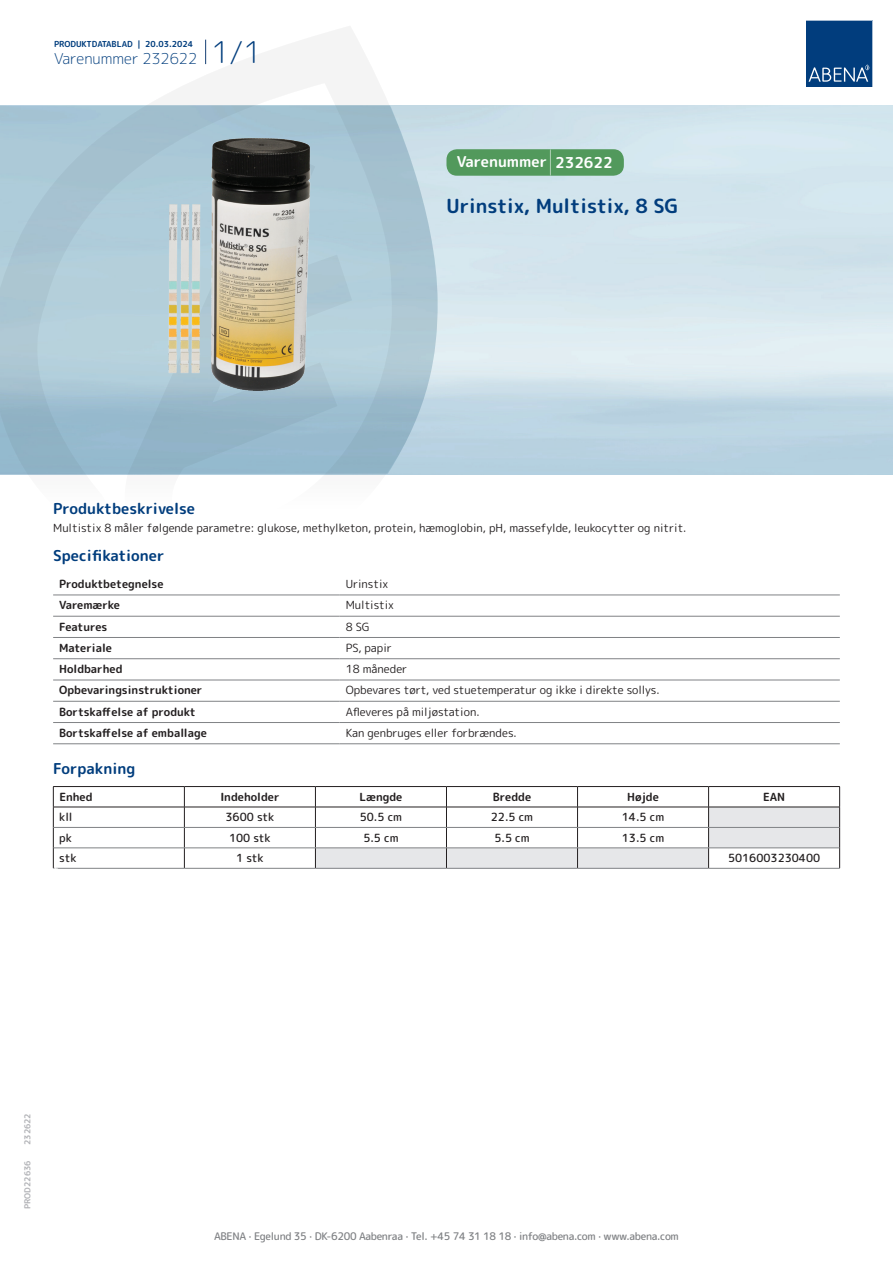
<style>
.page{position:relative;width:893px;height:1263px;background:#fff}
.page>*{position:absolute;margin:0;border:0;box-sizing:border-box;transform-origin:0 0}
.t1{font:700 19.5px "Rounded Mplus 1 c";color:#013d7d}
.t2{font:700 15px "Rounded Mplus 1 c";color:#013d7d}
.t3{font:300 15px "Rounded Mplus 1 c";color:#013d7d}
.t4{font:700 15px "Rounded Mplus 1 c";color:#fff}
.t5{font:11.25px "Rounded Mplus 1 c";color:#231f20}
.t6{font:700 11.25px "Rounded Mplus 1 c";color:#231f20}
.t7{font:500 11.25px "Rounded Mplus 1 c";color:#231f20}
.t8{font:500 10.5px "Rounded Mplus 1 c";letter-spacing:-.03em;color:#808285}
.t9{font:700 10.5px "Rounded Mplus 1 c";color:#fff}
.t10{font:700 8.25px "Rounded Mplus 1 c";color:#013d7d}
.t11{font:700 8.25px "Rounded Mplus 1 c";color:#b2b3b7}
.s1{font-size:30px}
.s2{font-size:25.5px}
</style>
<div class="page">
<svg style="left:0;top:26px;width:439px;height:569px"></svg>
<svg style="left:0;top:106px;width:438px;height:368px;background:#a7c4d3"></svg>
<svg style="left:205px;top:40px;width:1px;height:24px"></svg>
<svg style="left:806px;top:20px;width:67px;height:67px;background:#144b86"></svg>
<img style="left:155px;top:127px;width:168px;height:275px">
<hr style="left:53px;top:595px;width:287px;height:1px;background:#808285">
<hr style="left:340px;top:595px;width:500px;height:1px;background:#808285">
<hr style="left:53px;top:616px;width:287px;height:1px;background:#808285">
<hr style="left:340px;top:616px;width:500px;height:1px;background:#808285">
<hr style="left:53px;top:637px;width:287px;height:1px;background:#808285">
<hr style="left:340px;top:637px;width:500px;height:1px;background:#808285">
<hr style="left:53px;top:658px;width:287px;height:1px;background:#808285">
<hr style="left:340px;top:658px;width:500px;height:1px;background:#808285">
<hr style="left:53px;top:680px;width:287px;height:1px;background:#808285">
<hr style="left:340px;top:680px;width:500px;height:1px;background:#808285">
<hr style="left:53px;top:701px;width:287px;height:1px;background:#808285">
<hr style="left:340px;top:701px;width:500px;height:1px;background:#808285">
<hr style="left:53px;top:722px;width:287px;height:1px;background:#808285">
<hr style="left:340px;top:722px;width:500px;height:1px;background:#808285">
<hr style="left:53px;top:743px;width:287px;height:1px;background:#808285">
<hr style="left:340px;top:743px;width:500px;height:1px;background:#808285">
<hr style="left:53px;top:786px;width:131px;height:1px;background:#231f20">
<hr style="left:184px;top:786px;width:131px;height:1px;background:#231f20">
<hr style="left:315px;top:786px;width:131px;height:1px;background:#231f20">
<hr style="left:446px;top:786px;width:131px;height:1px;background:#231f20">
<hr style="left:577px;top:786px;width:132px;height:1px;background:#231f20">
<hr style="left:709px;top:786px;width:131px;height:1px;background:#231f20">
<hr style="left:53px;top:807px;width:131px;height:1px;background:#231f20">
<hr style="left:184px;top:807px;width:131px;height:1px;background:#231f20">
<svg style="left:53px;top:787px;width:1px;height:81px"></svg>
<svg style="left:184px;top:787px;width:1px;height:81px"></svg>
<svg style="left:315px;top:787px;width:525px;height:81px"></svg>
<hr style="left:54px;top:827px;width:130px;height:1px;background:#808285">
<hr style="left:184px;top:827px;width:131px;height:1px;background:#808285">
<hr style="left:315px;top:827px;width:131px;height:1px;background:#808285">
<hr style="left:446px;top:827px;width:131px;height:1px;background:#808285">
<hr style="left:577px;top:827px;width:132px;height:1px;background:#808285">
<hr style="left:709px;top:827px;width:130px;height:1px;background:#808285">
<hr style="left:54px;top:848px;width:130px;height:1px;background:#808285">
<hr style="left:184px;top:848px;width:131px;height:1px;background:#808285">
<hr style="left:315px;top:848px;width:131px;height:1px;background:#808285">
<hr style="left:446px;top:848px;width:131px;height:1px;background:#808285">
<hr style="left:577px;top:848px;width:132px;height:1px;background:#808285">
<hr style="left:709px;top:848px;width:130px;height:1px;background:#808285">
<hr style="left:53px;top:868px;width:131px;height:1px;background:#808285">
<hr style="left:184px;top:868px;width:131px;height:1px;background:#808285">
<hr style="left:315px;top:868px;width:131px;height:1px;background:#808285">
<hr style="left:446px;top:868px;width:131px;height:1px;background:#808285">
<hr style="left:577px;top:868px;width:132px;height:1px;background:#808285">
<hr style="left:709px;top:868px;width:131px;height:1px;background:#808285">
<div style="left:446px;top:149px;width:178px;height:27px;background:#52995c;border-radius:10px"></div>
<p class="t10" style="left:54px;top:38px;width:141px">PRODUKTDATABLAD | 20.03.2024</p>
<h2 class="t3" style="left:54px;top:48px;width:209px">Varenummer 232622 <span class="s1">1/1</span></h2>
<h2 class="t4" style="left:457px;top:151px;width:157px">Varenummer <span class="s2">|</span> 232622</h2>
<h1 class="t1" style="left:446px;top:192px;width:233px">Urinstix, Multistix, 8 SG</h1>
<h2 class="t2" style="left:53px;top:498px;width:143px">Produktbeskrivelse</h2>
<p class="t5" style="left:53px;top:520px;width:635px">Multistix 8 måler følgende parametre: glukose, methylketon, protein, hæmoglobin, pH, massefylde, leukocytter og nitrit.</p>
<h2 class="t2" style="left:53px;top:545px;width:113px">Specifikationer</h2>
<p class="t6" style="left:59px;top:576px;width:106px">Produktbetegnelse</p>
<p class="t5" style="left:346px;top:576px;width:44px">Urinstix</p>
<p class="t6" style="left:59px;top:597px;width:62px">Varemærke</p>
<p class="t5" style="left:346px;top:597px;width:50px">Multistix</p>
<p class="t6" style="left:59px;top:618px;width:50px">Features</p>
<p class="t5" style="left:346px;top:618px;width:25px">8 SG</p>
<p class="t6" style="left:59px;top:640px;width:54px">Materiale</p>
<p class="t5" style="left:346px;top:640px;width:48px">PS, papir</p>
<p class="t6" style="left:59px;top:661px;width:65px">Holdbarhed</p>
<p class="t5" style="left:346px;top:661px;width:63px">18 måneder</p>
<p class="t6" style="left:59px;top:682px;width:145px">Opbevaringsinstruktioner</p>
<p class="t5" style="left:346px;top:682px;width:315px">Opbevares tørt, ved stuetemperatur og ikke i direkte sollys.</p>
<p class="t6" style="left:59px;top:704px;width:138px">Bortskaffelse af produkt</p>
<p class="t5" style="left:346px;top:704px;width:135px">Afleveres på miljøstation.</p>
<p class="t6" style="left:59px;top:725px;width:149px">Bortskaffelse af emballage</p>
<p class="t5" style="left:346px;top:725px;width:173px">Kan genbruges eller forbrændes.</p>
<h2 class="t2" style="left:53px;top:758px;width:84px">Forpakning</h2>
<p class="t6" style="left:59px;top:789px;width:35px">Enhed</p>
<p class="t6" style="left:220px;top:789px;width:61px">Indeholder</p>
<p class="t6" style="left:359px;top:789px;width:44px">Længde</p>
<p class="t6" style="left:493px;top:789px;width:40px">Bredde</p>
<p class="t6" style="left:627px;top:789px;width:33px">Højde</p>
<p class="t6" style="left:763px;top:789px;width:24px">EAN</p>
<p class="t7" style="left:59px;top:809px;width:15px">kll</p>
<p class="t7" style="left:226px;top:809px;width:50px">3600 stk</p>
<p class="t7" style="left:360px;top:809px;width:44px">50.5 cm</p>
<p class="t7" style="left:491px;top:809px;width:44px">22.5 cm</p>
<p class="t7" style="left:622px;top:809px;width:44px">14.5 cm</p>
<p class="t7" style="left:59px;top:830px;width:14px">pk</p>
<p class="t7" style="left:229px;top:830px;width:43px">100 stk</p>
<p class="t7" style="left:363px;top:830px;width:37px">5.5 cm</p>
<p class="t7" style="left:494px;top:830px;width:37px">5.5 cm</p>
<p class="t7" style="left:622px;top:830px;width:44px">13.5 cm</p>
<p class="t7" style="left:59px;top:850px;width:19px">stk</p>
<p class="t7" style="left:236px;top:850px;width:29px">1 stk</p>
<p class="t7" style="left:728px;top:850px;width:94px">5016003230400</p>
<p class="t9" style="left:53px;top:863px;width:7px">*</p>
<p class="t11" style="left:22px;top:1145px;width:33px;rotate:-90deg">232622</p>
<p class="t11" style="left:22px;top:1209px;width:50px;rotate:-90deg">PROD22636</p>
<p class="t8" style="left:214px;top:1229px;width:466px">ABENA · Egelund 35 · DK-6200 Aabenraa · Tel. +45 74 31 18 18 · info@abena.com · www.abena.com</p>
</div>
